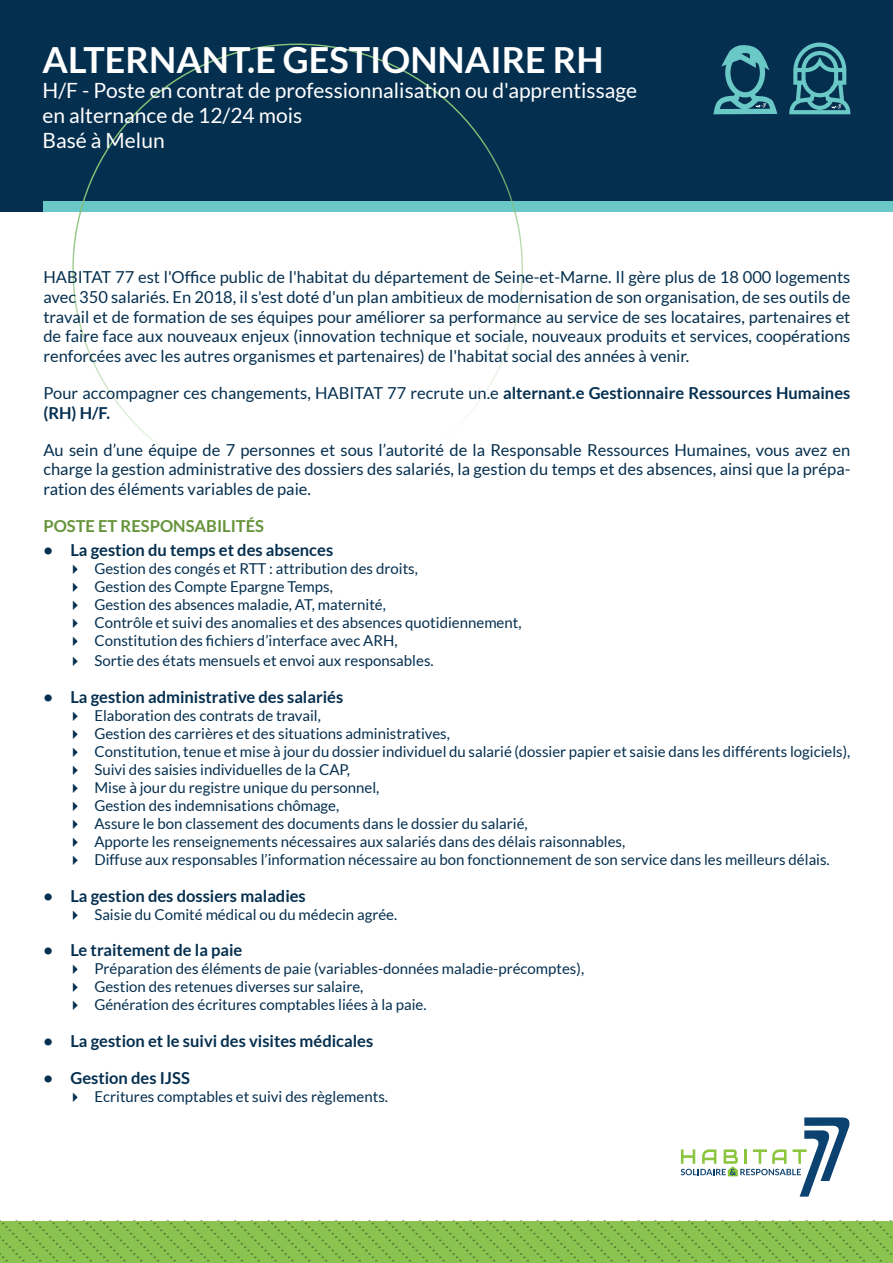
<style>
.page{position:relative;width:893px;height:1263px;background:#fff}
.page>*{position:absolute;margin:0;border:0;box-sizing:border-box;transform-origin:0 0}
.t1{font:700 36px "Lato";color:#fff}
.t2{font:21px/25.2px "Lato";color:#fff}
.t3{font:16.5px/19.8px "Lato";color:#052f4f;text-align:justify}
.t4{font:700 16.5px "Lato";color:#052f4f}
.t5{font:700 16.5px "Lato";color:#659339}
.t6{font:15px/18px "Lato";color:#052f4f}
.s1{font-weight:700}
</style>
<div class="page">
<div style="left:0;top:0;width:893px;height:211px;background:#052f4f"></div>
<div style="left:0;top:1221px;width:893px;height:42px;background:#8ac350"></div>
<div style="left:43px;top:201px;width:850px;height:10px;background:#6ac8c7"></div>
<svg style="left:52px;top:43px;width:491px;height:424px"></svg>
<svg style="left:681px;top:1117px;width:169px;height:79px"></svg>
<svg style="left:789px;top:42px;width:61px;height:72px"></svg>
<div style="left:725px;top:48px;width:40px;height:49px;border:5px solid #6ac8c7;border-radius:50%"></div>
<svg style="left:721px;top:45px;width:49px;height:28px"></svg>
<svg style="left:713px;top:87px;width:65px;height:28px"></svg>
<h1 class="t1" style="left:43px;top:39px;width:563px">ALTERNANT.E GESTIONNAIRE RH</h1>
<h2 class="t2" style="left:43px;top:78px;width:596px">H/F - Poste en contrat de professionnalisation ou d'apprentissage en alternance de 12/24 mois<br>Basé à Melun</h2>
<p class="t3" style="left:43px;top:267px;width:808px">HABITAT 77 est l'Office public de l'habitat du département de Seine-et-Marne. Il gère plus de 18 000 logements avec 350 salariés. En 2018, il s'est doté d'un plan ambitieux de modernisation de son organisation, de ses outils de travail et de formation de ses équipes pour améliorer sa performance au service de ses locataires, partenaires et de faire face aux nouveaux enjeux (innovation technique et sociale, nouveaux produits et services, coopérations renforcées avec les autres organismes et partenaires) de l'habitat social des années à venir.</p>
<p class="t3" style="left:43px;top:383px;width:808px">Pour accompagner ces changements, HABITAT 77 recrute un.e <span class="s1">alternant.e Gestionnaire Ressources Humaines (RH) H/F.</span></p>
<p class="t3" style="left:43px;top:440px;width:808px">Au sein d’une équipe de 7 personnes et sous l’autorité de la Responsable Ressources Humaines, vous avez en charge la gestion administrative des dossiers des salariés, la gestion du temps et des absences, ainsi que la prépa&shy;ration des éléments variables de paie.</p>
<p class="t5" style="left:43px;top:517px;width:222px">POSTE ET RESPONSABILITÉS</p>
<p class="t4" style="left:43px;top:541px;width:291px">• La gestion du temps et des absences</p>
<p class="t6" style="left:94px;top:559px;width:429px">Gestion des congés et RTT : attribution des droits,<br>Gestion des Compte Epargne Temps,<br>Gestion des absences maladie, AT, maternité,<br>Contrôle et suivi des anomalies et des absences quotidiennement, Constitution des fichiers d’interface avec ARH,</p>
<p class="t6" style="left:94px;top:651px;width:341px">Sortie des états mensuels et envoi aux responsables.</p>
<p class="t4" style="left:43px;top:687px;width:301px">• La gestion administrative des salariés</p>
<p class="t6" style="left:94px;top:706px;width:757px">Elaboration des contrats de travail,<br>Gestion des carrières et des situations administratives,<br>Constitution, tenue et mise à jour du dossier individuel du salarié (dossier papier et saisie dans les différents logiciels), Suivi des saisies individuelles de la CAP,<br>Mise à jour du registre unique du personnel,<br>Gestion des indemnisations chômage,<br>Assure le bon classement des documents dans le dossier du salarié,<br>Apporte les renseignements nécessaires aux salariés dans des délais raisonnables,<br>Diffuse aux responsables l’information nécessaire au bon fonctionnement de son service dans les meilleurs délais.</p>
<p class="t4" style="left:43px;top:886px;width:264px">• La gestion des dossiers maladies</p>
<p class="t6" style="left:94px;top:905px;width:304px">Saisie du Comité médical ou du médecin agrée.</p>
<p class="t4" style="left:43px;top:941px;width:200px">• Le traitement de la paie</p>
<p class="t6" style="left:94px;top:960px;width:491px">Préparation des éléments de paie (variables-données maladie-précomptes),<br>Gestion des retenues diverses sur salaire,<br>Génération des écritures comptables liées à la paie.</p>
<p class="t4" style="left:43px;top:1032px;width:331px">• La gestion et le suivi des visites médicales</p>
<p class="t4" style="left:43px;top:1068px;width:148px">• Gestion des IJSS</p>
<p class="t6" style="left:94px;top:1087px;width:295px">Ecritures comptables et suivi des règlements.</p>
</div>
